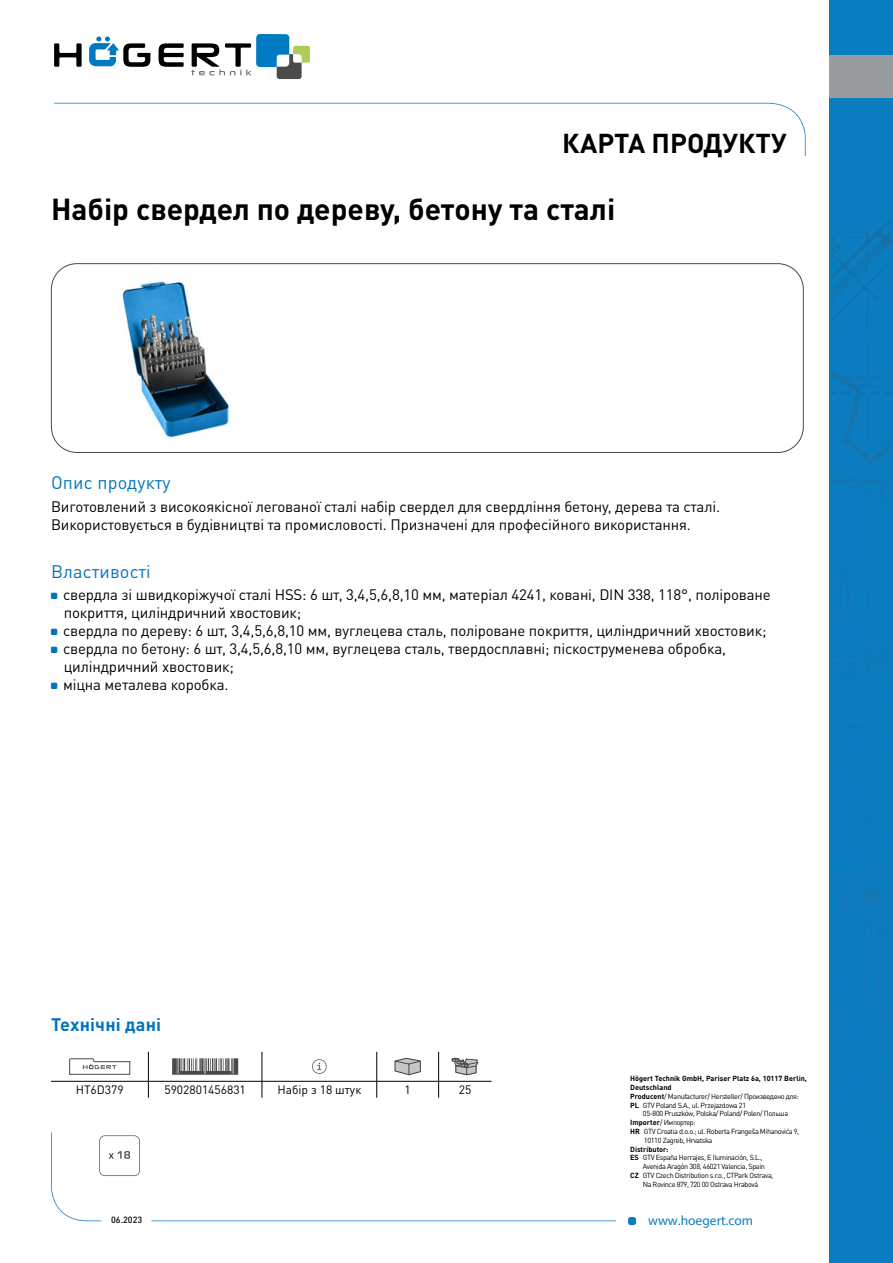
<style>
.page{position:relative;width:893px;height:1263px;background:#fff}
.page>*{position:absolute;margin:0;border:0;box-sizing:border-box;transform-origin:0 0}
.t1{font:700 30px "DIN Pro";color:#000}
.t2{font:700 27px "DIN Pro";color:#000}
.t3{font:18px "DIN Pro";letter-spacing:.01em;color:#0074bc}
.t4{font:700 18px "DIN Pro";letter-spacing:.01em;color:#0074bc}
.t5{font:15px/18px "DIN Pro";letter-spacing:-.01em;color:#000}
.t6{font:13.5px "Myriad Pro";color:#087dbf}
.t7{font:12px "DIN Pro";color:#000}
.t8{font:500 9px "DIN Pro";color:#000}
.t9{font:7.35px "DIN Pro";letter-spacing:-.05em;color:#000}
.t10{font:700 7.35px "DIN Pro";color:#000}
.s1{font-weight:700}
</style>
<div class="page">
<svg style="left:54px;top:43px;width:28px;height:24px"></svg>
<svg style="left:159px;top:43px;width:25px;height:24px"></svg>
<svg style="left:89px;top:37px;width:61px;height:30px"></svg>
<svg style="left:191px;top:34px;width:119px;height:45px"></svg>
<svg style="left:54px;top:103px;width:752px;height:53px"></svg>
<div style="left:628px;top:1217px;width:8px;height:8px;background:#087dbf;border-radius:3px"></div>
<svg style="left:51px;top:1132px;width:565px;height:89px"></svg>
<div style="left:830px;top:0;width:63px;height:1263px;background:#087dbf"></div>
<img style="left:831px;top:273px;width:50px;height:56px">
<img style="left:867px;top:222px;width:24px;height:44px">
<img style="left:831px;top:222px;width:56px;height:42px">
<svg style="left:831px;top:341px;width:60px;height:565px"></svg>
<img style="left:863px;top:906px;width:28px;height:76px">
<img style="left:831px;top:877px;width:60px;height:2px">
<img style="left:848px;top:647px;width:43px;height:3px">
<div style="left:830px;top:56px;width:63px;height:42px;background:#999c9e"></div>
<div style="left:51px;top:263px;width:753px;height:190px;border:1px solid #4a4a49;border-radius:26px"></div>
<hr style="left:51px;top:1081px;width:97px;height:1px;background:#000">
<hr style="left:148px;top:1081px;width:114px;height:1px;background:#000">
<svg style="left:148px;top:1052px;width:1px;height:46px"></svg>
<hr style="left:262px;top:1081px;width:115px;height:1px;background:#000">
<svg style="left:262px;top:1052px;width:1px;height:46px"></svg>
<hr style="left:377px;top:1081px;width:62px;height:1px;background:#000">
<svg style="left:376px;top:1052px;width:1px;height:46px"></svg>
<hr style="left:439px;top:1081px;width:53px;height:1px;background:#000">
<svg style="left:438px;top:1052px;width:1px;height:46px"></svg>
<svg style="left:69px;top:1058px;width:61px;height:17px"></svg>
<svg style="left:172px;top:1058px;width:66px;height:17px"></svg>
<svg style="left:312px;top:1059px;width:15px;height:15px"></svg>
<svg style="left:394px;top:1058px;width:27px;height:17px"></svg>
<svg style="left:452px;top:1058px;width:26px;height:17px"></svg>
<img style="left:122px;top:281px;width:108px;height:157px">
<svg style="left:99px;top:1135px;width:41px;height:41px"></svg>
<h2 class="t2" style="left:562px;top:121px;width:226px">КАРТА ПРОДУКТУ</h2>
<h1 class="t1" style="left:51px;top:184px;width:566px">Набір свердел по дереву, бетону та сталі</h1>
<p class="t3" style="left:51px;top:471px;width:121px">Опис продукту</p>
<p class="t5" style="left:51px;top:497px;width:670px">Виготовлений з високоякісної легованої сталі набір свердел для свердління бетону, дерева та сталі.<br>Використовується в будівництві та промисловості. Призначені для професійного використання.</p>
<p class="t3" style="left:51px;top:559px;width:101px">Властивості</p>
<p class="t5" style="left:63px;top:585px;width:709px">свердла зі швидкоріжучої сталі HSS: 6 шт, 3,4,5,6,8,10 мм, матеріал 4241, ковані, DIN 338, 118°, поліроване покриття, циліндричний хвостовик;<br>свердла по дереву: 6 шт, 3,4,5,6,8,10 мм, вуглецева сталь, поліроване покриття, циліндричний хвостовик; свердла по бетону: 6 шт, 3,4,5,6,8,10 мм, вуглецева сталь, твердосплавні; піскоструменева обробка, циліндричний хвостовик;<br>міцна металева коробка.</p>
<p class="t4" style="left:51px;top:1010px;width:112px">Технічні дані</p>
<p class="t7" style="left:76px;top:1081px;width:50px">HT6D379</p>
<p class="t7" style="left:164px;top:1081px;width:83px">5902801456831</p>
<p class="t7" style="left:277px;top:1081px;width:85px">Набір з 18 штук</p>
<p class="t7" style="left:405px;top:1081px;width:8px">1</p>
<p class="t7" style="left:459px;top:1081px;width:14px">25</p>
<p class="t10" style="left:630px;top:1072px;width:178px">Högert Technik GmbH, Pariser Platz 6a, 10117 Berlin,</p>
<p class="t10" style="left:630px;top:1081px;width:43px">Deutschland</p>
<p class="t9" style="left:630px;top:1091px;width:170px"><span class="s1">Producent</span>/ Manufacturer/ Hersteller/ Произведено для:</p>
<p class="t9" style="left:630px;top:1100px;width:117px"><span class="s1">PL</span> GTV Poland S.A., ul. Przejazdowa 21</p>
<p class="t9" style="left:643px;top:1109px;width:147px">05-800 Pruszków, Polska/ Poland/ Polen/ Польша</p>
<p class="t9" style="left:630px;top:1117px;width:67px"><span class="s1">Importer</span>/ Импортер:</p>
<p class="t9" style="left:630px;top:1126px;width:171px"><span class="s1">HR</span> GTV Croatia d.o.o.; ul. Roberta Frangeša Mihanovića 9,</p>
<p class="t9" style="left:644px;top:1135px;width:70px">10110 Zagreb, Hrvatska</p>
<p class="t10" style="left:630px;top:1143px;width:40px">Distributor:</p>
<p class="t9" style="left:630px;top:1153px;width:134px"><span class="s1">ES</span> GTV España Herrajes, E Iluminación, S.L.,</p>
<p class="t9" style="left:643px;top:1161px;width:124px">Avenida Aragón 308, 46021 Valencia, Spain</p>
<p class="t9" style="left:630px;top:1170px;width:145px"><span class="s1">CZ</span> GTV Czech Distribution s.r.o., CTPark Ostrava,</p>
<p class="t9" style="left:643px;top:1179px;width:117px">Na Rovince 879, 720 00 Ostrava Hrabová</p>
<p class="t8" style="left:111px;top:1213px;width:33px">06.2023</p>
<p class="t6" style="left:648px;top:1212px;width:107px">www.hoegert.com</p>
</div>
